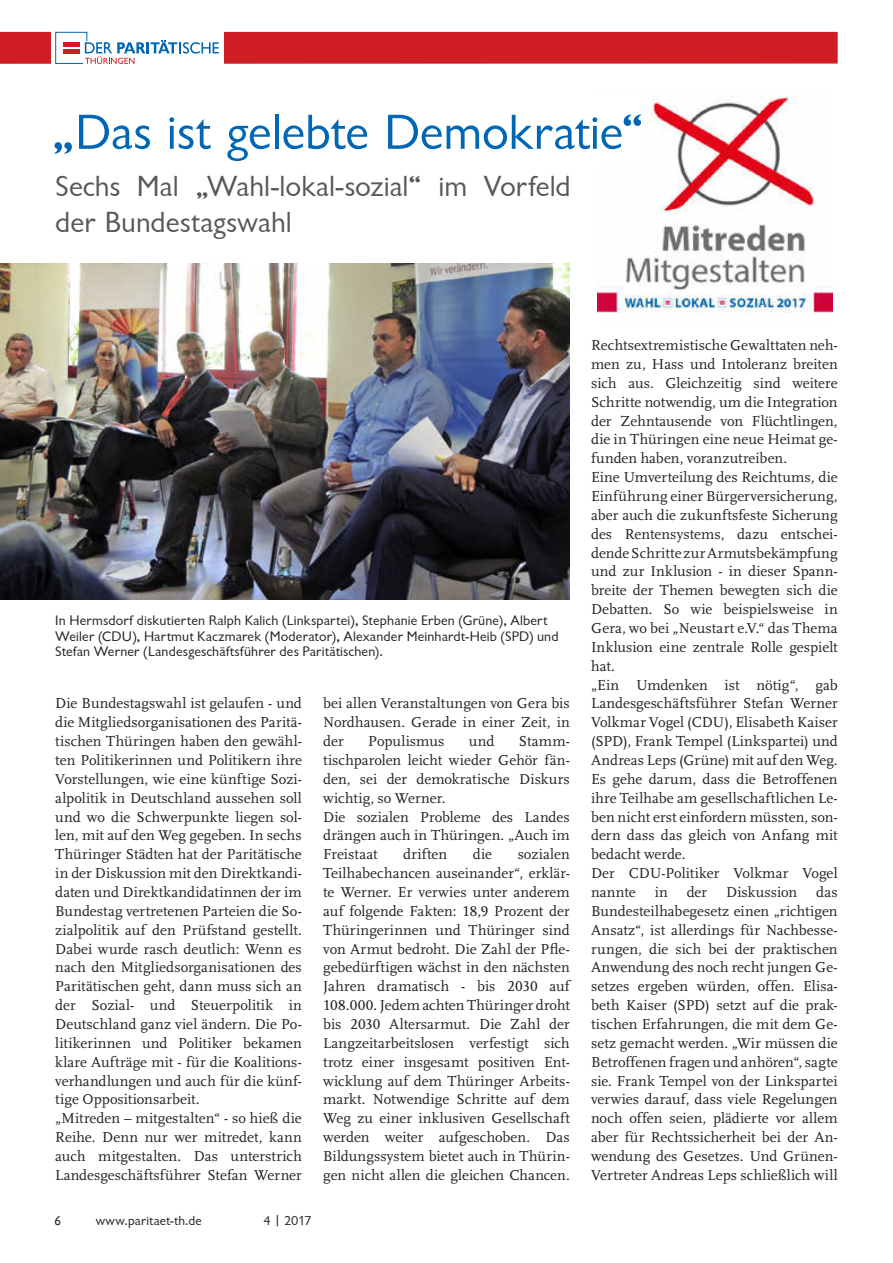
<style>
.page{position:relative;width:893px;height:1263px;background:#fff}
.page>*{position:absolute;margin:0;border:0;box-sizing:border-box;transform-origin:0 0}
.Copy{font:51px "Chantilly";letter-spacing:-.005em;color:#0166b3}
.Copy-2{font:30px/36px "Chantilly";color:#57585a}
.Copy-3{font:15px/18.9px "Scala LF";letter-spacing:.005em;color:#231f20;text-align:justify}
.BU{font:14.25px/15.8px "Chantilly";letter-spacing:.01em;color:#231f20}
.t1{font:13.5px "Chantilly";letter-spacing:.015em;color:#231f20}
</style>
<div class="page">
<div style="left:0;top:32px;width:838px;height:32px;background:#d01e25"></div>
<div style="left:51px;top:29px;width:172px;height:37px;background:#fff"></div>
<svg style="left:55px;top:32px;width:164px;height:32px"></svg>
<img style="left:597px;top:96px;width:235px;height:217px">
<img style="left:0;top:264px;width:570px;height:335px">
<div style="left:571px;top:94px;width:71px;height:70px;background:#fff"></div>
<p class="Copy" style="left:51px;top:104px;width:595px">„Das ist gelebte Demokratie“</p>
<p class="Copy-2" style="left:55px;top:169px;width:517px">Sechs Mal „Wahl-lokal-sozial“ im Vorfeld der Bundestagswahl</p>
<p class="BU" style="left:55px;top:612px;width:505px">In Hermsdorf diskutierten Ralph Kalich (Linkspartei), Stephanie Erben (Grüne), Albert<br>Weiler (CDU), Hartmut Kaczmarek (Moderator), Alexander Meinhardt-Heib (SPD) und<br>Stefan Werner (Landesgeschäftsführer des Paritätischen).</p>
<p class="Copy-3" style="left:55px;top:694px;width:248px">Die Bundestagswahl ist gelaufen - und die Mitgliedsorganisationen des Paritä&shy;tischen Thüringen haben den gewähl&shy;ten Politikerinnen und Politikern ihre Vorstellungen, wie eine künftige Sozi&shy;alpolitik in Deutschland aussehen soll und wo die Schwerpunkte liegen sol&shy;len, mit auf den Weg gegeben. In sechs Thüringer Städten hat der Paritätische in der Diskussion mit den Direktkandi&shy;daten und Direktkandidatinnen der im Bundestag vertretenen Parteien die So&shy;zialpolitik auf den Prüfstand gestellt.<br>Dabei wurde rasch deutlich: Wenn es nach den Mitgliedsorganisationen des Paritätischen geht, dann muss sich an der Sozial- und Steuerpolitik in Deutschland ganz viel ändern. Die Po&shy;litikerinnen und Politiker bekamen klare Aufträge mit - für die Koalitions&shy;verhandlungen und auch für die künf&shy;tige Oppositionsarbeit.</p>
<p class="Copy-3" style="left:55px;top:1109px;width:248px">„Mitreden – mitgestalten“ - so hieß die Reihe. Denn nur wer mitredet, kann auch mitgestalten. Das unterstrich Landesgeschäftsführer Stefan Werner</p>
<p class="Copy-3" style="left:323px;top:694px;width:248px">bei allen Veranstaltungen von Gera bis Nordhausen. Gerade in einer Zeit, in der</p>
<p class="Copy-3" style="left:368px;top:732px;width:78px">Populismus</p>
<p class="Copy-3" style="left:469px;top:732px;width:27px">und</p>
<p class="Copy-3" style="left:323px;top:732px;width:248px;text-indent:196px">Stamm&shy;tischparolen leicht wieder Gehör fän&shy;den, sei der demokratische Diskurs wichtig, so Werner.</p>
<p class="Copy-3" style="left:323px;top:807px;width:248px">Die sozialen Probleme des Landes drängen auch in Thüringen. „Auch im Freistaat</p>
<p class="Copy-3" style="left:403px;top:845px;width:46px">driften</p>
<p class="Copy-3" style="left:473px;top:845px;width:21px">die</p>
<p class="Copy-3" style="left:323px;top:845px;width:248px;text-indent:195px">sozialen Teilhabechancen auseinander“, erklär&shy;te Werner. Er verwies unter anderem auf folgende Fakten: 18,9 Prozent der Thüringerinnen und Thüringer sind von Armut bedroht. Die Zahl der Pfle&shy;gebedürftigen wächst in den nächsten Jahren dramatisch - bis 2030 auf 108.000. Jedem achten Thüringer droht bis 2030 Altersarmut. Die Zahl der Langzeitarbeitslosen verfestigt sich trotz einer insgesamt positiven Ent&shy;wicklung auf dem Thüringer Arbeits&shy;markt. Notwendige Schritte auf dem Weg zu einer inklusiven Gesellschaft werden weiter aufgeschoben. Das Bildungssystem bietet auch in Thürin&shy;gen nicht allen die gleichen Chancen.</p>
<p class="t1" style="left:54px;top:1213px;width:9px">6</p>
<p class="t1" style="left:96px;top:1213px;width:108px">www.paritaet-th.de</p>
<p class="t1" style="left:264px;top:1213px;width:50px">4 | 2017</p>
<p class="Copy-3" style="left:591px;top:336px;width:248px">Rechtsextremistische Gewalttaten neh&shy;men zu, Hass und Intoleranz breiten sich aus. Gleichzeitig sind weitere Schritte notwendig, um die Integration der Zehntausende von Flüchtlingen, die in Thüringen eine neue Heimat ge&shy;funden haben, voranzutreiben.</p>
<p class="Copy-3" style="left:591px;top:468px;width:248px">Eine Umverteilung des Reichtums, die Einführung einer Bürgerversicherung, aber auch die zukunftsfeste Sicherung des Rentensystems, dazu entschei&shy;dende Schritte zur Armutsbekämpfung und zur Inklusion - in dieser Spann&shy;breite der Themen bewegten sich die Debatten. So wie beispielsweise in Gera, wo bei „Neustart e.V.“ das Thema Inklusion eine zentrale Rolle gespielt hat.</p>
<p class="Copy-3" style="left:591px;top:675px;width:248px">„Ein Umdenken ist nötig“, gab Landesgeschäftsführer Stefan Werner Volkmar Vogel (CDU), Elisabeth Kaiser (SPD), Frank Tempel (Linkspartei) und Andreas Leps (Grüne) mit auf den Weg.<br>Es gehe darum, dass die Betroffenen ihre Teilhabe am gesellschaftlichen Le&shy;ben nicht erst einfordern müssten, son&shy;dern dass das gleich von Anfang mit bedacht werde.</p>
<p class="Copy-3" style="left:591px;top:864px;width:248px">Der CDU-Politiker Volkmar Vogel nannte</p>
<p class="Copy-3" style="left:591px;top:883px;width:248px;text-indent:225px">das Bundesteilhabegesetz einen „richtigen Ansatz“, ist allerdings für Nachbesse&shy;rungen, die sich bei der praktischen Anwendung des noch recht jungen Ge&shy;setzes ergeben würden, offen. Elisa&shy;beth Kaiser (SPD) setzt auf die prak&shy;tischen Erfahrungen, die mit dem Ge&shy;setz gemacht werden. „Wir müssen die Betroffenen fragen und anhören“, sagte sie. Frank Tempel von der Linkspartei verwies darauf, dass viele Regelungen noch offen seien, plädierte vor allem aber für Rechtssicherheit bei der An&shy;wendung des Gesetzes. Und Grünen-Vertreter Andreas Leps schließlich will</p>
<p class="Copy-3" style="left:655px;top:883px;width:15px">in</p>
<p class="Copy-3" style="left:687px;top:883px;width:22px">der</p>
<p class="Copy-3" style="left:726px;top:883px;width:73px">Diskussion</p>
</div>
